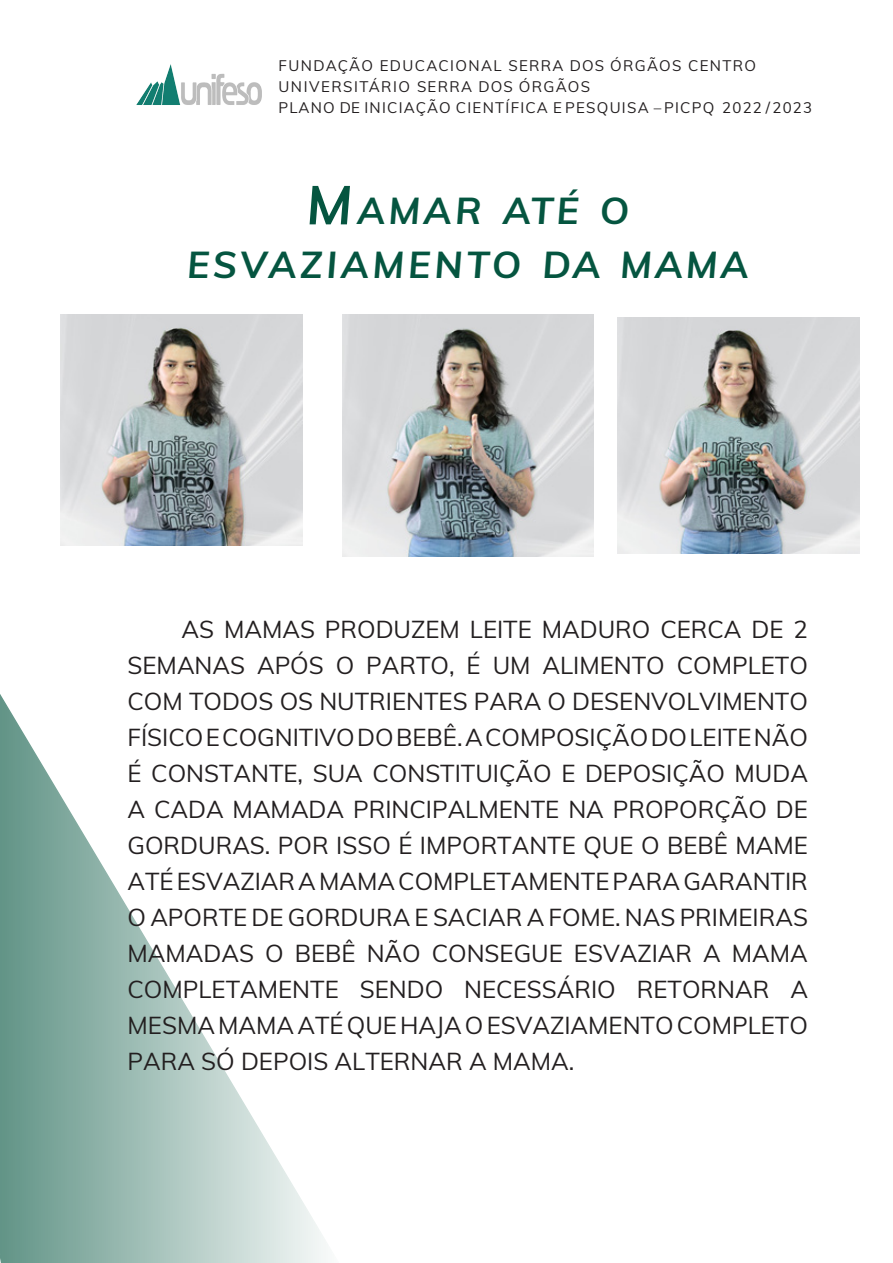
<style>
.page{position:relative;width:893px;height:1263px;background:#fff}
.page>*{position:absolute;margin:0;border:0;box-sizing:border-box;transform-origin:0 0}
.Heading_1{font:italic 700 37.5px "Muli";letter-spacing:.09em;color:#055540}
.Body_Text{font:24px/36px "Muli";color:#231f20;text-align:justify}
.t1{font:15px "Muli";letter-spacing:.085em;color:#231f20}
.s1{font-size:54px}
</style>
<div class="page">
<svg style="left:0;top:353px;width:326px;height:910px"></svg>
<img style="left:60px;top:315px;width:242px;height:231px">
<img style="left:342px;top:315px;width:252px;height:242px">
<img style="left:618px;top:317px;width:241px;height:237px">
<img style="left:136px;top:64px;width:125px;height:41px">
<p class="t1" style="left:279px;top:55px;width:479px">FUNDAÇÃO EDUCACIONAL SERRA DOS ÓRGÃOS CENTRO</p>
<p class="t1" style="left:279px;top:76px;width:313px">UNIVERSITÁRIO SERRA DOS ÓRGÃOS</p>
<p class="t1" style="left:279px;top:97px;width:535px">PLANO DE INICIAÇÃO CIENTÍFICA E PESQUISA – PICPQ 2022 / 2023</p>
<p class="Heading_1" style="left:306px;top:183px;width:324px"><span class="s1">M</span>AMAR ATÉ O</p>
<p class="Heading_1" style="left:187px;top:237px;width:563px">ESVAZIAMENTO DA MAMA</p>
<p class="Body_Text" style="left:128px;top:611px;width:682px;text-indent:54px">AS MAMAS PRODUZEM LEITE MADURO CERCA DE 2<br>SEMANAS APÓS O PARTO, É UM ALIMENTO COMPLETO COM TODOS OS NUTRIENTES PARA O DESENVOLVIMENTO FÍSICO E COGNITIVO DO BEBÊ. A COMPOSIÇÃO DO LEITE NÃO É CONSTANTE, SUA CONSTITUIÇÃO E DEPOSIÇÃO MUDA A CADA MAMADA PRINCIPALMENTE NA PROPORÇÃO DE GORDURAS. POR ISSO É IMPORTANTE QUE O BEBÊ MAME ATÉ ESVAZIAR A MAMA COMPLETAMENTE PARA GARANTIR O APORTE DE GORDURA E SACIAR A FOME. NAS PRIMEIRAS MAMADAS O BEBÊ NÃO CONSEGUE ESVAZIAR A MAMA COMPLETAMENTE SENDO NECESSÁRIO RETORNAR A MESMA MAMA ATÉ QUE HAJA O ESVAZIAMENTO COMPLETO PARA SÓ DEPOIS ALTERNAR A MAMA.</p>
</div>
